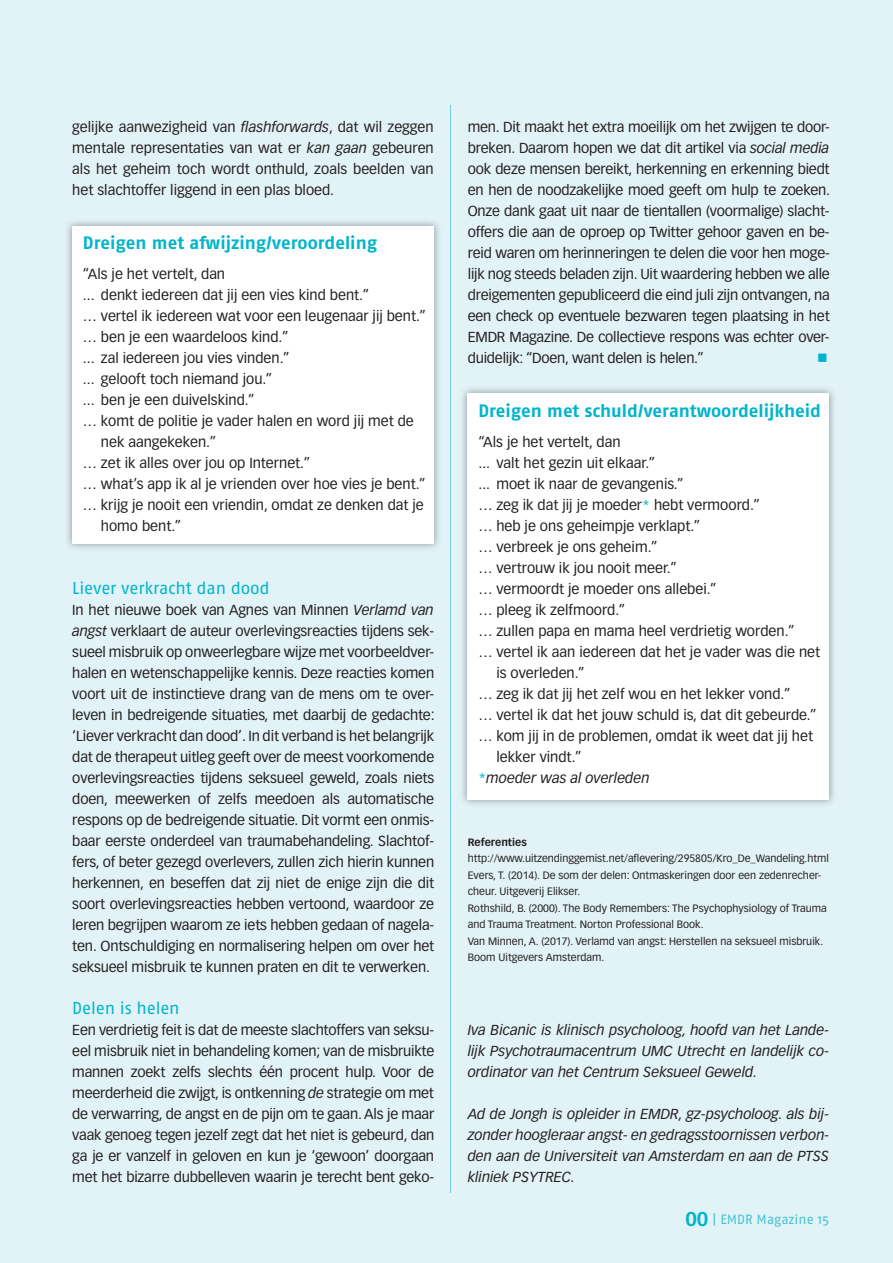
<style>
.page{position:relative;width:893px;height:1263px;background:#e2f3f7}
.page>*{position:absolute;margin:0;border:0;box-sizing:border-box;transform-origin:0 0}
.t1{font:700 18px "Fago No";color:#00b5cb}
.t2{font:17.25px "Fago No";letter-spacing:-.01em;color:#00b5cb}
.t3{font:14.25px/21px "Vectora LH";color:#231f20;text-align:justify}
.t4{font:italic 14.25px/21px "Vectora LH";color:#231f20;text-align:justify}
.t5{font:14.25px "Wingdings";color:#00b5cb}
.t6{font:13.5px "Fago No";color:#47c3d2}
.t7{font:10.5px/16.5px "Vectora LH";color:#231f20}
.t8{font:700 10.5px "Vectora LH";color:#231f20}
.s1{font-style:italic}
.s2{color:#00b5cb}
.s3{font-style:normal;color:#00b5cb}
.s4{font-family:"Vectora LH";font-weight:700;font-size:19.5px;color:#00b5cb}
</style>
<div class="page">
<img style="left:67px;top:221px;width:372px;height:328px">
<div style="left:72px;top:226px;width:362px;height:318px;background:#fff"></div>
<img style="left:462px;top:388px;width:372px;height:417px">
<div style="left:468px;top:393px;width:361px;height:407px;background:#fff"></div>
<hr style="left:451px;top:105px;width:1px;height:1088px;background:#74cedd">
<p class="t3" style="left:72px;top:116px;width:363px">gelijke aanwezigheid van <span class="s1">flashforwards</span>, dat wil zeggen mentale representaties van wat er <span class="s1">kan gaan</span> gebeuren als het geheim toch wordt onthuld, zoals beelden van het slachtoffer liggend in een plas bloed.</p>
<p class="t1" style="left:83px;top:233px;width:296px">Dreigen met afwijzing/veroordeling</p>
<p class="t3" style="left:83px;top:263px;width:144px">“Als je het vertelt, dan</p>
<p class="t3" style="left:83px;top:284px;width:288px">... denkt iedereen dat jij een vies kind bent.”</p>
<p class="t3" style="left:83px;top:305px;width:344px">… vertel ik iedereen wat voor een leugenaar jij bent.”</p>
<p class="t3" style="left:83px;top:326px;width:207px">… ben je een waardeloos kind.”</p>
<p class="t3" style="left:83px;top:347px;width:208px">... zal iedereen jou vies vinden.”</p>
<p class="t3" style="left:83px;top:368px;width:191px">... gelooft toch niemand jou.”</p>
<p class="t3" style="left:83px;top:389px;width:173px">... ben je een duivelskind.”</p>
<p class="t3" style="left:83px;top:410px;width:332px">… komt de politie je vader halen en word jij met de</p>
<p class="t3" style="left:101px;top:431px;width:117px">nek aangekeken.”</p>
<p class="t3" style="left:83px;top:452px;width:229px">… zet ik alles over jou op Internet.”</p>
<p class="t3" style="left:83px;top:473px;width:344px">… what’s app ik al je vrienden over hoe vies je bent.”</p>
<p class="t3" style="left:83px;top:495px;width:342px">… krijg je nooit een vriendin, omdat ze denken dat je</p>
<p class="t3" style="left:101px;top:516px;width:82px">homo bent.”</p>
<p class="t2" style="left:72px;top:578px;width:199px">Liever verkracht dan dood</p>
<p class="t3" style="left:72px;top:599px;width:364px">In het nieuwe boek van Agnes van Minnen <span class="s1">Verlamd van angst</span> verklaart de auteur overlevingsreacties tijdens sek&shy;sueel misbruik op onweerlegbare wijze met voorbeeldver&shy;halen en wetenschappelijke kennis. Deze reacties komen voort uit de instinctieve drang van de mens om te over&shy;leven in bedreigende situaties, met daarbij de gedachte: ‘Liever verkracht dan dood’. In dit verband is het belangrijk dat de therapeut uitleg geeft over de meest voorkomende overlevingsreacties tijdens seksueel geweld, zoals niets doen, meewerken of zelfs meedoen als automatische respons op de bedreigende situatie. Dit vormt een onmis&shy;baar eerste onderdeel van traumabehandeling. Slachtof&shy;fers, of beter gezegd overlevers, zullen zich hierin kunnen herkennen, en beseffen dat zij niet de enige zijn die dit soort overlevingsreacties hebben vertoond, waardoor ze leren begrijpen waarom ze iets hebben gedaan of nagela&shy;ten. Ontschuldiging en normalisering helpen om over het seksueel misbruik te kunnen praten en dit te verwerken.</p>
<p class="t2" style="left:72px;top:998px;width:109px">Delen is helen</p>
<p class="t3" style="left:72px;top:1019px;width:364px">Een verdrietig feit is dat de meeste slachtoffers van seksu&shy;eel misbruik niet in behandeling komen; van de misbruikte mannen zoekt zelfs slechts één procent hulp. Voor de meerderheid die zwijgt, is ontkenning <span class="s1">de</span> strategie om met de verwarring, de angst en de pijn om te gaan. Als je maar vaak genoeg tegen jezelf zegt dat het niet is gebeurd, dan ga je er vanzelf in geloven en kun je ‘gewoon’ doorgaan met het bizarre dubbelleven waarin je terecht bent geko-</p>
<p class="t3" style="left:468px;top:116px;width:364px">men. Dit maakt het extra moeilijk om het zwijgen te door&shy;breken. Daarom hopen we dat dit artikel via <span class="s1">social media </span>ook deze mensen bereikt, herkenning en erkenning biedt en hen de noodzakelijke moed geeft om hulp te zoeken.<br>Onze dank gaat uit naar de tientallen (voormalige) slacht&shy;offers die aan de oproep op Twitter gehoor gaven en be&shy;reid waren om herinneringen te delen die voor hen moge&shy;lijk nog steeds beladen zijn. Uit waardering hebben we alle dreigementen gepubliceerd die eind juli zijn ontvangen, na een check op eventuele bezwaren tegen plaatsing in het EMDR Magazine. De collectieve respons was echter over&shy;duidelijk: “Doen, want delen is helen.”</p>
<p class="t5" style="left:817px;top:350px;width:12px">■</p>
<p class="t1" style="left:478px;top:400px;width:344px">Dreigen met schuld/verantwoordelijkheid</p>
<p class="t3" style="left:478px;top:431px;width:144px">“Als je het vertelt, dan</p>
<p class="t3" style="left:478px;top:452px;width:178px">... valt het gezin uit elkaar.”</p>
<p class="t3" style="left:478px;top:473px;width:207px">... moet ik naar de gevangenis.”</p>
<p class="t3" style="left:478px;top:494px;width:283px">… zeg ik dat jij je moeder<span class="s2">*</span> hebt vermoord.”</p>
<p class="t3" style="left:478px;top:515px;width:223px">… heb je ons geheimpje verklapt.”</p>
<p class="t3" style="left:478px;top:536px;width:181px">… verbreek je ons geheim.”</p>
<p class="t3" style="left:478px;top:557px;width:200px">… vertrouw ik jou nooit meer.”</p>
<p class="t3" style="left:478px;top:578px;width:240px">… vermoordt je moeder ons allebei.”</p>
<p class="t3" style="left:478px;top:599px;width:148px">… pleeg ik zelfmoord.”</p>
<p class="t3" style="left:478px;top:620px;width:318px">… zullen papa en mama heel verdrietig worden.”</p>
<p class="t3" style="left:478px;top:641px;width:343px">… vertel ik aan iedereen dat het je vader was die net</p>
<p class="t3" style="left:496px;top:663px;width:90px">is overleden.”</p>
<p class="t3" style="left:478px;top:684px;width:313px">… zeg ik dat jij het zelf wou en het lekker vond.”</p>
<p class="t3" style="left:478px;top:705px;width:340px">… vertel ik dat het jouw schuld is, dat dit gebeurde.”</p>
<p class="t3" style="left:478px;top:726px;width:336px">… kom jij in de problemen, omdat ik weet dat jij het</p>
<p class="t3" style="left:496px;top:747px;width:87px">lekker vindt.”</p>
<p class="t4" style="left:478px;top:768px;width:173px"><span class="s3">*</span>moeder was al overleden</p>
<p class="t8" style="left:468px;top:836px;width:61px">Referenties</p>
<p class="t7" style="left:468px;top:850px;width:363px">http://www.uitzendinggemist.net/aflevering/295805/Kro_De_Wandeling.html Evers, T. (2014). De som der delen: Ontmaskeringen door een zedenrecher&shy;cheur. Uitgeverij Elikser.<br>Rothshild, B. (2000). The Body Remembers: The Psychophysiology of Trauma and Trauma Treatment. Norton Professional Book.<br>Van Minnen, A. (2017). Verlamd van angst: Herstellen na seksueel misbruik.<br>Boom Uitgevers Amsterdam.</p>
<p class="t4" style="left:468px;top:1020px;width:363px">Iva Bicanic is klinisch psycholoog, hoofd van het Lande&shy;lijk Psychotraumacentrum UMC Utrecht en landelijk co&shy;ordinator van het Centrum Seksueel Geweld.</p>
<p class="t4" style="left:468px;top:1104px;width:363px">Ad de Jongh is opleider in EMDR, gz-psycholoog. als bij&shy;zonder hoogleraar angst- en gedragsstoornissen verbon&shy;den aan de Universiteit van Amsterdam en aan de PTSS kliniek PSYTREC.</p>
<p class="t6" style="left:685px;top:1212px;width:145px"><span class="s4">00</span> | EMDR Magazine 15</p>
</div>
